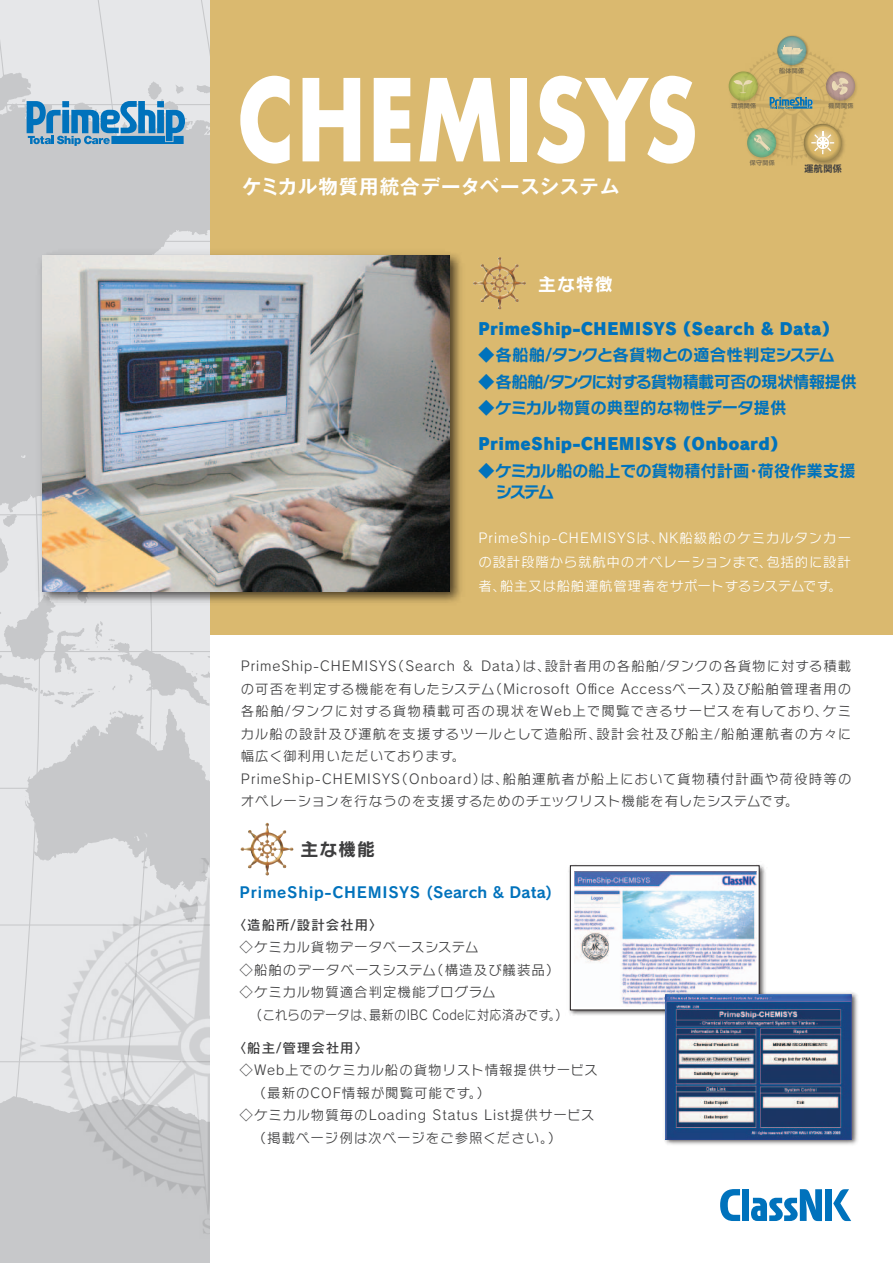
<style>
.page{position:relative;width:893px;height:1263px;background:#fff}
.page>*{position:absolute;margin:0;border:0;box-sizing:border-box;transform-origin:0 0}
.t1{font:700 110.7px "Futura";letter-spacing:.03em;color:#fff;scale:.77 1}
.t2{font:700 19.5px "Gothic MB101 Pr 5 De";letter-spacing:.04em;color:#fff}
.t3{font:18px "Rodin NTLG Pro B";color:#3e3e3f}
.t4{font:18px "Rodin NTLG Pro B";color:#fff}
.t5{font:16.5px "Rodin NTLG Pro UB";letter-spacing:.01em;color:#0072bc}
.t6{font:16.5px "Rodin NTLG Pro B";letter-spacing:-.04em;color:#0072bc}
.t7{font:16.5px/21.8px "Rodin NTLG Pro B";letter-spacing:-.01em;color:#0072bc}
.t8{font:15px "Rodin NTLG Pro B";letter-spacing:.05em;color:#0072bc}
.t9{font:13.5px/22.5px "Rodin NTLG Pro M";letter-spacing:.07em;color:#3e3e3f}
.t10{font:13.5px/23.7px "Rodin NTLG Pro M";letter-spacing:.05em;color:#fff;text-align:justify}
.t11{font:13.5px "Rodin NTLG Pro M";letter-spacing:.03em;color:#3e3e3f;scale:.9 1}
.t12{font:13.5px "Rodin NTLG Pro DB";letter-spacing:.07em;color:#3e3e3f}
.t13{font:700 9px "Shin Go Pr 5 De";color:#3e3e3f}
.t14{font:700 6px "Shin Go Pr 5 De";letter-spacing:.05em;color:#3e3e3f}
</style>
<div class="page">
<div style="left:200px;top:0;width:693px;height:635px;background:#dab96f"></div>
<svg style="left:40px;top:45px;width:155px;height:1218px;background:#d3d4d6"></svg>
<svg style="left:0;top:0;width:40px;height:1263px;background:#d8d9db"></svg>
<svg style="left:93px;top:0;width:60px;height:1263px;background:#d5d6d8"></svg>
<svg style="left:195px;top:0;width:15px;height:1263px;background:#d7d8da"></svg>
<hr style="left:0;top:104px;width:210px;height:1px;background:#c7c8ca">
<hr style="left:0;top:651px;width:210px;height:1px;background:#c7c8ca">
<hr style="left:0;top:788px;width:210px;height:1px;background:#c7c8ca">
<hr style="left:0;top:924px;width:210px;height:1px;background:#c7c8ca">
<hr style="left:0;top:1061px;width:210px;height:1px;background:#c7c8ca">
<hr style="left:0;top:1198px;width:210px;height:1px;background:#c7c8ca">
<img style="left:21px;top:859px;width:189px;height:389px">
<svg style="left:27px;top:101px;width:158px;height:45px;background:#629fc7"></svg>
<div style="left:825px;top:1189px;width:7px;height:32px;background:#0072bc"></div>
<svg style="left:720px;top:1189px;width:20px;height:32px"></svg>
<div style="left:742px;top:1189px;width:7px;height:32px;background:#0072bc"></div>
<svg style="left:751px;top:1189px;width:71px;height:32px"></svg>
<svg style="left:833px;top:1189px;width:18px;height:32px"></svg>
<img style="left:730px;top:40px;width:125px;height:125px;border-radius:62px">
<svg style="left:770px;top:97px;width:43px;height:12px"></svg>
<img style="left:745px;top:126px;width:36px;height:36px">
<svg style="left:747px;top:128px;width:29px;height:29px"></svg>
<svg style="left:754px;top:135px;width:16px;height:16px"></svg>
<img style="left:824px;top:69px;width:33px;height:36px">
<svg style="left:826px;top:71px;width:29px;height:30px"></svg>
<svg style="left:831px;top:77px;width:18px;height:18px"></svg>
<img style="left:801px;top:121px;width:47px;height:45px">
<svg style="left:804px;top:124px;width:38px;height:38px"></svg>
<svg style="left:811px;top:131px;width:23px;height:23px"></svg>
<img style="left:728px;top:69px;width:35px;height:36px">
<svg style="left:729px;top:71px;width:29px;height:30px"></svg>
<svg style="left:733px;top:79px;width:20px;height:14px"></svg>
<img style="left:776px;top:35px;width:33px;height:33px">
<svg style="left:777px;top:36px;width:29px;height:29px"></svg>
<svg style="left:781px;top:45px;width:22px;height:9px"></svg>
<img style="left:241px;top:823px;width:52px;height:53px">
<img style="left:568px;top:864px;width:198px;height:151px">
<div style="left:570px;top:865px;width:189px;height:145px;background:#fff;border:1px solid #231f20"></div>
<img style="left:574px;top:871px;width:183px;height:134px">
<img style="left:662px;top:989px;width:196px;height:156px">
<img style="left:666px;top:994px;width:185px;height:145px">
<img style="left:0;top:241px;width:462px;height:375px">
<img style="left:43px;top:256px;width:407px;height:336px">
<img style="left:473px;top:257px;width:53px;height:53px">
<h1 class="t1" style="left:238px;top:43px;width:598px">CHEMISYS</h1>
<h2 class="t2" style="left:242px;top:170px;width:379px">ケミカル物質用統合データベースシステム</h2>
<h3 class="t4" style="left:538px;top:272px;width:76px">主な特徴</h3>
<p class="t14" style="left:779px;top:65px;width:26px">船体関係</p>
<p class="t14" style="left:731px;top:101px;width:26px">環境関係</p>
<p class="t14" style="left:828px;top:101px;width:26px">機関関係</p>
<p class="t14" style="left:750px;top:158px;width:26px">保守関係</p>
<p class="t13" style="left:804px;top:162px;width:39px">運航関係</p>
<p class="t5" style="left:478px;top:317px;width:361px">PrimeShip-CHEMISYS （Search &amp; Data）</p>
<p class="t6" style="left:478px;top:344px;width:358px">◆各船舶/タンクと各貨物との適合性判定システム</p>
<p class="t6" style="left:478px;top:371px;width:380px">◆各船舶/タンクに対する貨物積載可否の現状情報提供</p>
<p class="t7" style="left:478px;top:396px;width:310px">◆ケミカル物質の典型的な物性データ提供</p>
<p class="t5" style="left:478px;top:432px;width:310px">PrimeShip-CHEMISYS （Onboard）</p>
<p class="t7" style="left:478px;top:459px;width:379px">◆ケミカル船の船上での貨物積付計画・荷役作業支援　システム</p>
<p class="t10" style="left:478px;top:526px;width:374px">PrimeShip-CHEMISYSは、NK船級船のケミカルタンカーの設計段階から就航中のオペレーションまで、包括的に設計者、船主又は船舶運航管理者をサポートするシステムです。</p>
<p class="t9" style="left:241px;top:654px;width:612px">PrimeShip-CHEMISYS（Search &amp; Data）は、設計者用の各船舶/タンクの各貨物に対する積載の可否を判定する機能を有したシステム（Microsoft Office Accessベース）及び船舶管理者用の各船舶/タンクに対する貨物積載可否の現状をWeb上で閲覧できるサービスを有しており、ケミカル船の設計及び運航を支援するツールとして造船所、設計会社及び船主/船舶運航者の方々に幅広く御利用いただいております。<br>PrimeShip-CHEMISYS（Onboard）は、船舶運航者が船上において貨物積付計画や荷役時等のオペレーションを行なうのを支援するためのチェックリスト機能を有したシステムです。</p>
<h3 class="t3" style="left:301px;top:837px;width:76px">主な機能</h3>
<p class="t8" style="left:240px;top:883px;width:314px">PrimeShip-CHEMISYS (Search &amp; Data)</p>
<p class="t12" style="left:233px;top:916px;width:151px">〈造船所/設計会社用〉</p>
<p class="t9" style="left:240px;top:935px;width:321px">◇ケミカル貨物データベースシステム<br>◇船舶のデータベースシステム（構造及び艤装品）◇ケミカル物質適合判定機能プログラム</p>
<p class="t11" style="left:250px;top:1006px;width:354px">（これらのデータは、最新のIBC Codeに対応済みです。）</p>
<p class="t12" style="left:233px;top:1039px;width:137px">〈船主/管理会社用〉</p>
<p class="t9" style="left:240px;top:1058px;width:360px">◇Web上でのケミカル船の貨物リスト情報提供サービス　 （最新のCOF情報が閲覧可能です。）<br>◇ケミカル物質毎のLoading Status List提供サービス　 （掲載ページ例は次ページをご参照ください。）</p>
</div>
